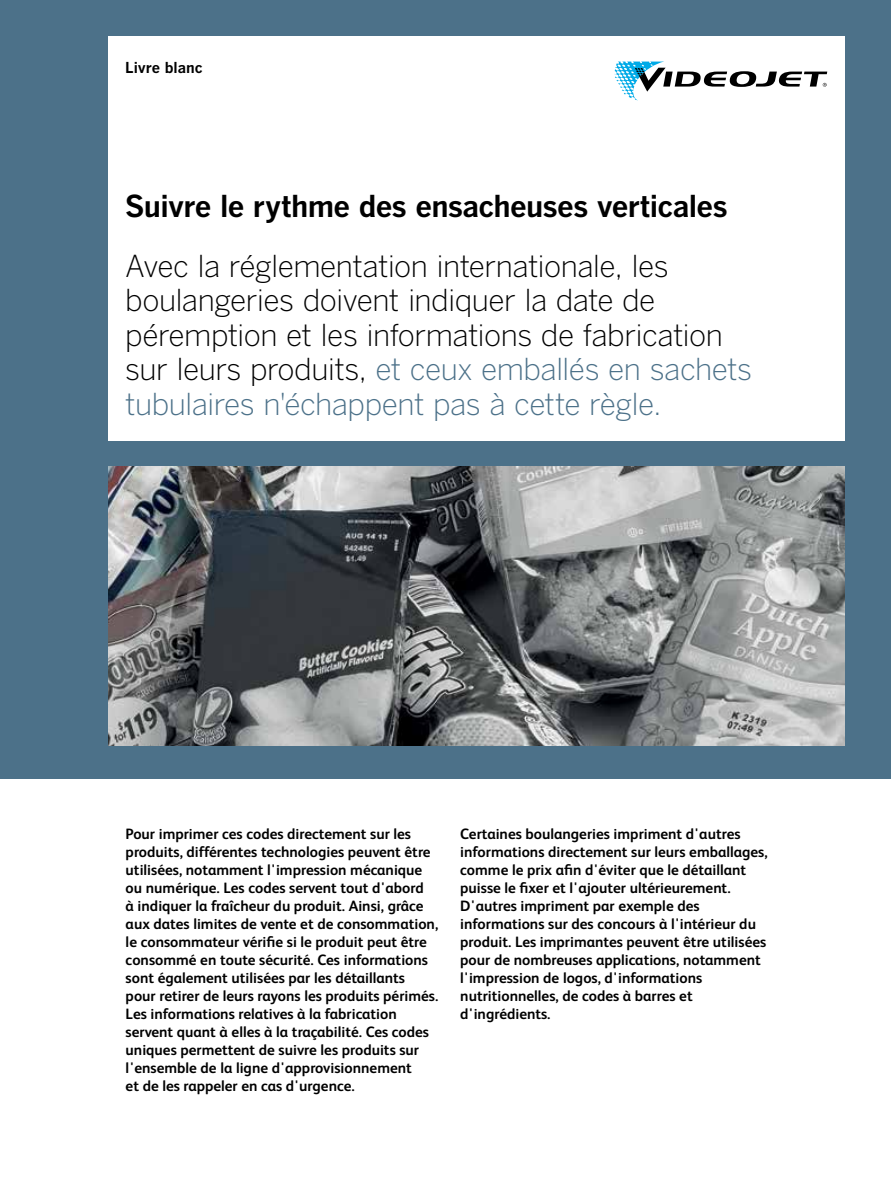
<style>
.page{position:relative;width:891px;height:1188px;background:#fff}
.page>*{position:absolute;margin:0;border:0;box-sizing:border-box;transform-origin:0 0}
.t1{font:30px/34.5px "Benton Got Lt";letter-spacing:-.02em;color:#000}
.t2{font:30px "Benton Got Bol";letter-spacing:-.025em;color:#000}
.t3{font:700 15px/18px "FS Albert";color:#000}
.t4{font:15px "Benton Got Bol";letter-spacing:-.005em;color:#000}
.s1{color:#4c7189}
</style>
<div class="page">
<div style="left:0;top:0;width:891px;height:778px;background:#4c7189"></div>
<div style="left:108px;top:36px;width:737px;height:405px;background:#fff"></div>
<svg style="left:615px;top:62px;width:212px;height:38px"></svg>
<img style="left:108px;top:467px;width:737px;height:278px">
<p class="t4" style="left:125px;top:58px;width:79px">Livre blanc</p>
<h1 class="t2" style="left:125px;top:187px;width:604px">Suivre le rythme des ensacheuses verticales</h1>
<h1 class="t1" style="left:125px;top:248px;width:628px">Avec la réglementation internationale, les boulangeries doivent indiquer la date de péremption et les informations de fabrication sur leurs produits, <span class="s1">et ceux emballés en sachets tubulaires n'échappent pas à cette règle.</span></h1>
<p class="t3" style="left:126px;top:825px;width:314px">Pour imprimer ces codes directement sur les produits, différentes technologies peuvent être utilisées, notamment l'impression mécanique ou numérique. Les codes servent tout d'abord<br>à indiquer la fraîcheur du produit. Ainsi, grâce aux dates limites de vente et de consommation, le consommateur vérifie si le produit peut être consommé en toute sécurité. Ces informations sont également utilisées par les détaillants pour retirer de leurs rayons les produits périmés.<br>Les informations relatives à la fabrication servent quant à elles à la traçabilité. Ces codes uniques permettent de suivre les produits sur l'ensemble de la ligne d'approvisionnement<br>et de les rappeler en cas d'urgence.</p>
<p class="t3" style="left:460px;top:825px;width:309px">Certaines boulangeries impriment d'autres informations directement sur leurs emballages, comme le prix afin d'éviter que le détaillant puisse le fixer et l'ajouter ultérieurement.<br>D'autres impriment par exemple des informations sur des concours à l'intérieur du produit. Les imprimantes peuvent être utilisées pour de nombreuses applications, notamment l'impression de logos, d'informations nutritionnelles, de codes à barres et d'ingrédients.</p>
</div>
